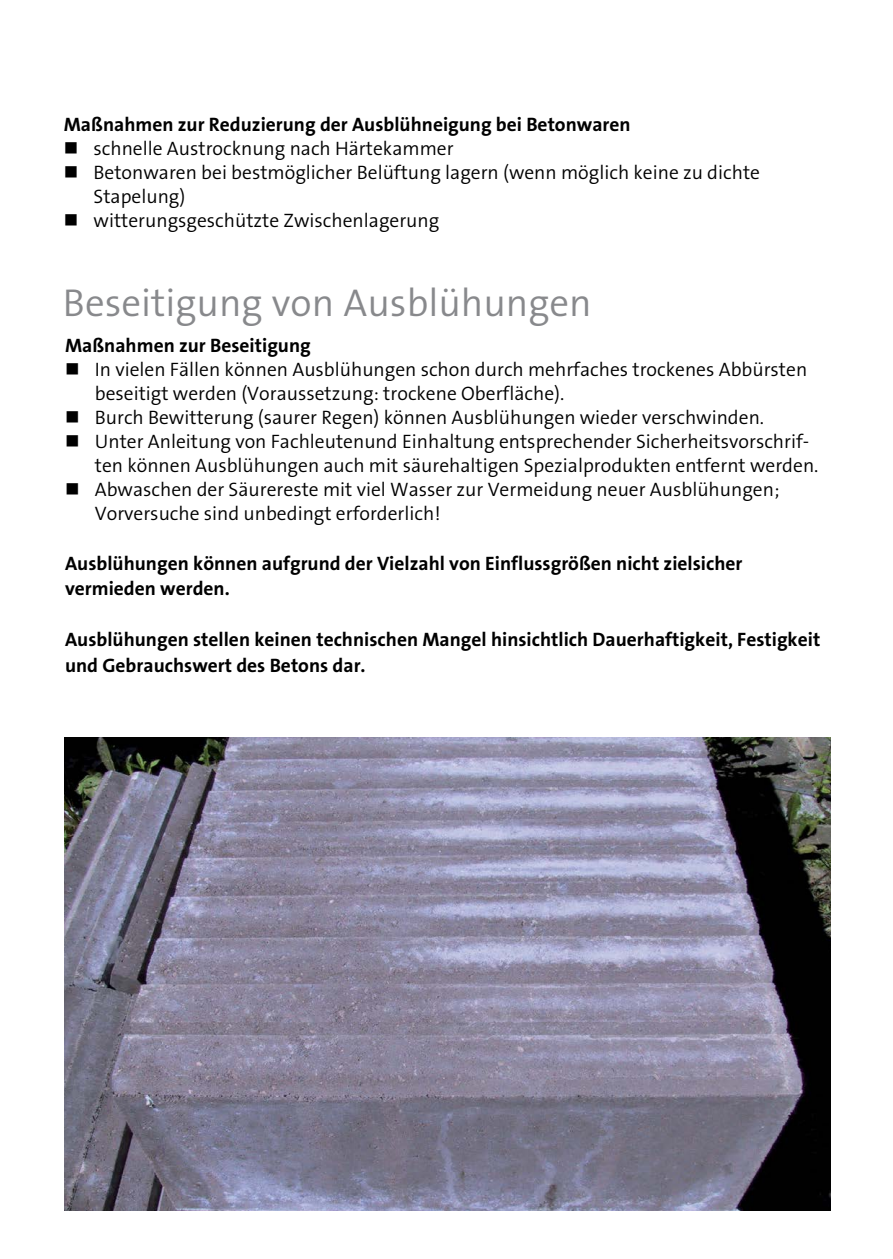
<style>
.page{position:relative;width:893px;height:1259px;background:#fff}
.page>*{position:absolute;margin:0;border:0;box-sizing:border-box;transform-origin:0 0}
._01_main_heading{font:300 39px "The Sans B4";color:#88898c}
.Lauftext_A6{font:300 19.5px/24px "The Sans B4";color:#000}
.Lauftext_A6-2{font:700 19.5px/25.5px "The Sans B7";color:#000}
</style>
<div class="page">
<img style="left:65px;top:737px;width:765px;height:473px">
<p class="Lauftext_A6-2" style="left:64px;top:113px;width:568px">Maßnahmen zur Reduzierung der Ausblühneigung bei Betonwaren</p>
<p class="Lauftext_A6" style="left:64px;top:137px;width:391px">■ schnelle Austrocknung nach Härtekammer</p>
<p class="Lauftext_A6" style="left:94px;top:161px;width:668px;text-indent:-30px">■ Betonwaren bei bestmöglicher Belüftung lagern (wenn möglich keine zu dichte<br>Stapelung)</p>
<p class="Lauftext_A6" style="left:64px;top:209px;width:377px">■ witterungsgeschützte Zwischenlagerung</p>
<p class="_01_main_heading" style="left:63px;top:282px;width:530px">Beseitigung von Ausblühungen</p>
<p class="Lauftext_A6-2" style="left:65px;top:333px;width:247px">Maßnahmen zur Beseitigung</p>
<p class="Lauftext_A6" style="left:95px;top:358px;width:714px;text-indent:-30px">■ In vielen Fällen können Ausblühungen schon durch mehrfaches trockenes Abbürsten beseitigt werden (Voraussetzung: trockene Oberfläche).</p>
<p class="Lauftext_A6" style="left:65px;top:406px;width:701px">■ Burch Bewitterung (saurer Regen) können Ausblühungen wieder verschwinden.</p>
<p class="Lauftext_A6" style="left:95px;top:430px;width:725px;text-indent:-30px">■ Unter Anleitung von Fachleutenund Einhaltung entsprechender Sicherheitsvorschrif&shy;ten können Ausblühungen auch mit säurehaltigen Spezialprodukten entfernt werden.</p>
<p class="Lauftext_A6" style="left:95px;top:478px;width:686px;text-indent:-30px">■ Abwaschen der Säurereste mit viel Wasser zur Vermeidung neuer Ausblühungen;<br>Vorversuche sind unbedingt erforderlich!</p>
<p class="Lauftext_A6-2" style="left:65px;top:551px;width:679px">Ausblühungen können aufgrund der Vielzahl von Einflussgrößen nicht zielsicher vermieden werden.</p>
<p class="Lauftext_A6-2" style="left:65px;top:627px;width:757px">Ausblühungen stellen keinen technischen Mangel hinsichtlich Dauerhaftigkeit, Festigkeit und Gebrauchswert des Betons dar.</p>
</div>
